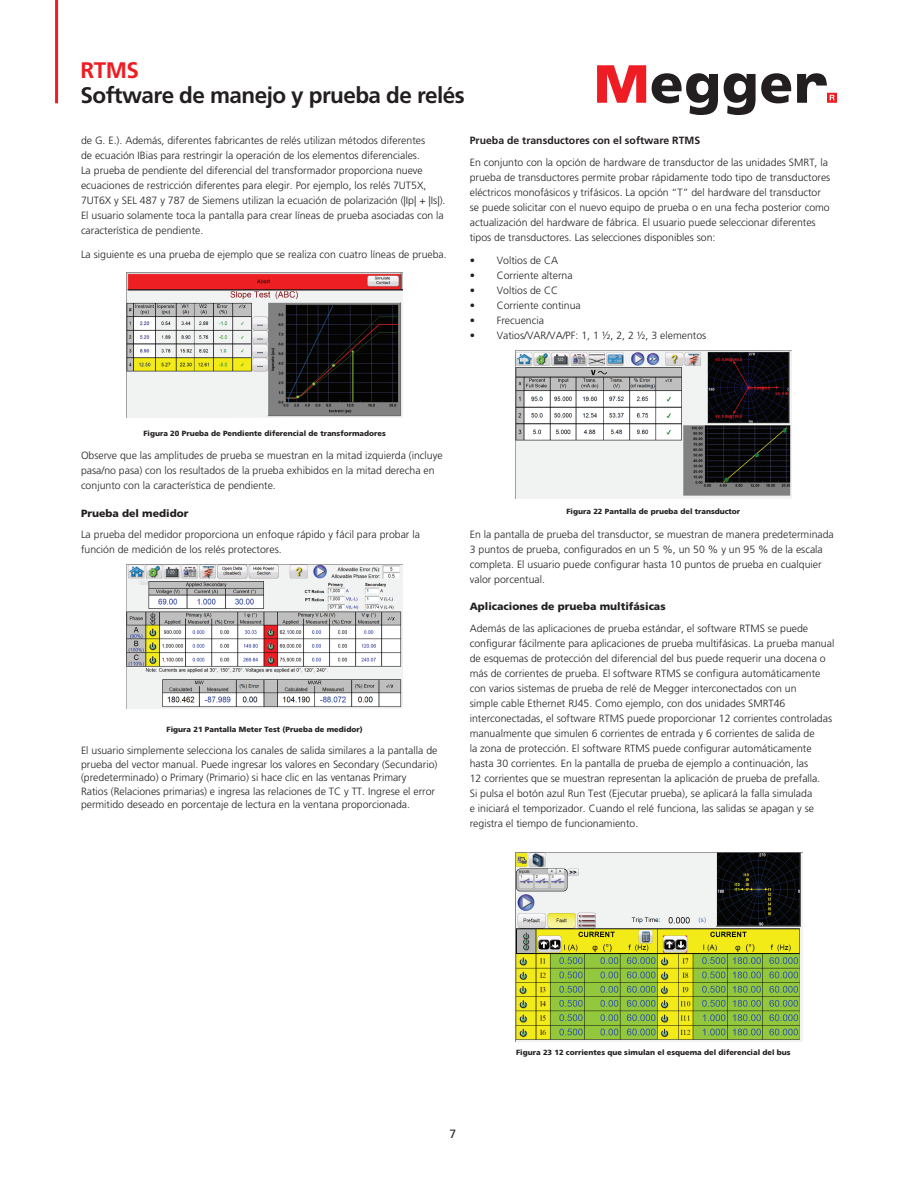
<style>
.page{position:relative;width:918px;height:1188px;background:#fff}
.page>*{position:absolute;margin:0;border:0;box-sizing:border-box;transform-origin:0 0}
.t1{font:700 22.5px "Frutiger LT Pro";letter-spacing:-.025em;color:#231f20}
.t2{font:700 22.5px "Frutiger LT Pro";color:#ee1d23}
.t3{font:12px "Frutiger LT Pro";color:#231f20}
.t4{font:300 10.5px/15px "Frutiger LT Pro";color:#231f20}
.t5{font:900 10.5px "Frutiger LT Pro";color:#231f20}
.t6{font:700 10.5px "Frutiger LT Pro";color:#231f20}
.t7{font:900 7.5px "Frutiger LT Pro";color:#231f20}
</style>
<div class="page">
<hr style="left:55px;top:0;width:3px;height:103px;background:#ee1d23">
<svg style="left:597px;top:65px;width:240px;height:50px"></svg>
<img style="left:127px;top:272px;width:276px;height:146px">
<img style="left:127px;top:565px;width:276px;height:144px">
<img style="left:515px;top:351px;width:276px;height:147px">
<img style="left:515px;top:852px;width:287px;height:189px">
<h1 class="t2" style="left:81px;top:57px;width:60px">RTMS</h1>
<h1 class="t1" style="left:81px;top:82px;width:386px">Software de manejo y prueba de relés</h1>
<p class="t4" style="left:81px;top:133px;width:366px">de G. E.). Además, diferentes fabricantes de relés utilizan métodos diferentes<br>de ecuación IBias para restringir la operación de los elementos diferenciales.<br>La prueba de pendiente del diferencial del transformador proporciona nueve ecuaciones de restricción diferentes para elegir. Por ejemplo, los relés 7UT5X, 7UT6X y SEL 487 y 787 de Siemens utilizan la ecuación de polarización (|Ip| + |Is|).<br>El usuario solamente toca la pantalla para crear líneas de prueba asociadas con la característica de pendiente.</p>
<p class="t4" style="left:81px;top:246px;width:367px">La siguiente es una prueba de ejemplo que se realiza con cuatro líneas de prueba.</p>
<p class="t6" style="left:470px;top:134px;width:232px">Prueba de transductores con el software RTMS</p>
<p class="t4" style="left:470px;top:155px;width:362px">En conjunto con la opción de hardware de transductor de las unidades SMRT, la prueba de transductores permite probar rápidamente todo tipo de transductores eléctricos monofásicos y trifásicos. La opción “T” del hardware del transductor se puede solicitar con el nuevo equipo de prueba o en una fecha posterior como actualización del hardware de fábrica. El usuario puede seleccionar diferentes tipos de transductores. Las selecciones disponibles son:</p>
<p class="t4" style="left:470px;top:253px;width:90px">• Voltios de CA</p>
<p class="t4" style="left:470px;top:268px;width:104px">• Corriente alterna</p>
<p class="t4" style="left:470px;top:283px;width:90px">• Voltios de CC</p>
<p class="t4" style="left:470px;top:298px;width:113px">• Corriente continua</p>
<p class="t4" style="left:470px;top:313px;width:76px">• Frecuencia</p>
<p class="t4" style="left:470px;top:328px;width:238px">• Vatios/VAR/VA/PF: 1, 1 ½, 2, 2 ½, 3 elementos</p>
<p class="t7" style="left:143px;top:428px;width:244px">Figura 20 Prueba de Pendiente diferencial de transformadores</p>
<p class="t4" style="left:81px;top:448px;width:363px">Observe que las amplitudes de prueba se muestran en la mitad izquierda (incluye pasa/no pasa) con los resultados de la prueba exhibidos en la mitad derecha en conjunto con la característica de pendiente.</p>
<p class="t5" style="left:81px;top:507px;width:109px">Prueba del medidor</p>
<p class="t4" style="left:81px;top:527px;width:340px">La prueba del medidor proporciona un enfoque rápido y fácil para probar la función de medición de los relés protectores.</p>
<p class="t7" style="left:167px;top:725px;width:198px">Figura 21 Pantalla Meter Test (Prueba de medidor)</p>
<p class="t4" style="left:81px;top:744px;width:358px;line-height:13.5px">El usuario simplemente selecciona los canales de salida similares a la pantalla de prueba del vector manual. Puede ingresar los valores en Secondary (Secundario) (predeterminado) o Primary (Primario) si hace clic en las ventanas Primary<br>Ratios (Relaciones primarias) e ingresa las relaciones de TC y TT. Ingrese el error permitido deseado en porcentaje de lectura en la ventana proporcionada.</p>
<p class="t7" style="left:566px;top:507px;width:175px">Figura 22 Pantalla de prueba del transductor</p>
<p class="t4" style="left:470px;top:526px;width:366px">En la pantalla de prueba del transductor, se muestran de manera predeterminada 3 puntos de prueba, configurados en un 5 %, un 50 % y un 95 % de la escala completa. El usuario puede configurar hasta 10 puntos de prueba en cualquier valor porcentual.</p>
<p class="t5" style="left:470px;top:600px;width:197px">Aplicaciones de prueba multifásicas</p>
<p class="t4" style="left:470px;top:621px;width:366px">Además de las aplicaciones de prueba estándar, el software RTMS se puede configurar fácilmente para aplicaciones de prueba multifásicas. La prueba manual de esquemas de protección del diferencial del bus puede requerir una docena o más de corrientes de prueba. El software RTMS se configura automáticamente con varios sistemas de prueba de relé de Megger interconectados con un<br>simple cable Ethernet RJ45. Como ejemplo, con dos unidades SMRT46 interconectadas, el software RTMS puede proporcionar 12 corrientes controladas manualmente que simulen 6 corrientes de entrada y 6 corrientes de salida de<br>la zona de protección. El software RTMS puede configurar automáticamente hasta 30 corrientes. En la pantalla de prueba de ejemplo a continuación, las<br>12 corrientes que se muestran representan la aplicación de prueba de prefalla.<br>Si pulsa el botón azul Run Test (Ejecutar prueba), se aplicará la falla simulada<br>e iniciará el temporizador. Cuando el relé funciona, las salidas se apagan y se registra el tiempo de funcionamiento.</p>
<p class="t3" style="left:449px;top:1127px;width:8px">7</p>
<p class="t7" style="left:516px;top:1047px;width:276px">Figura 23 12 corrientes que simulan el esquema del diferencial del bus</p>
</div>
